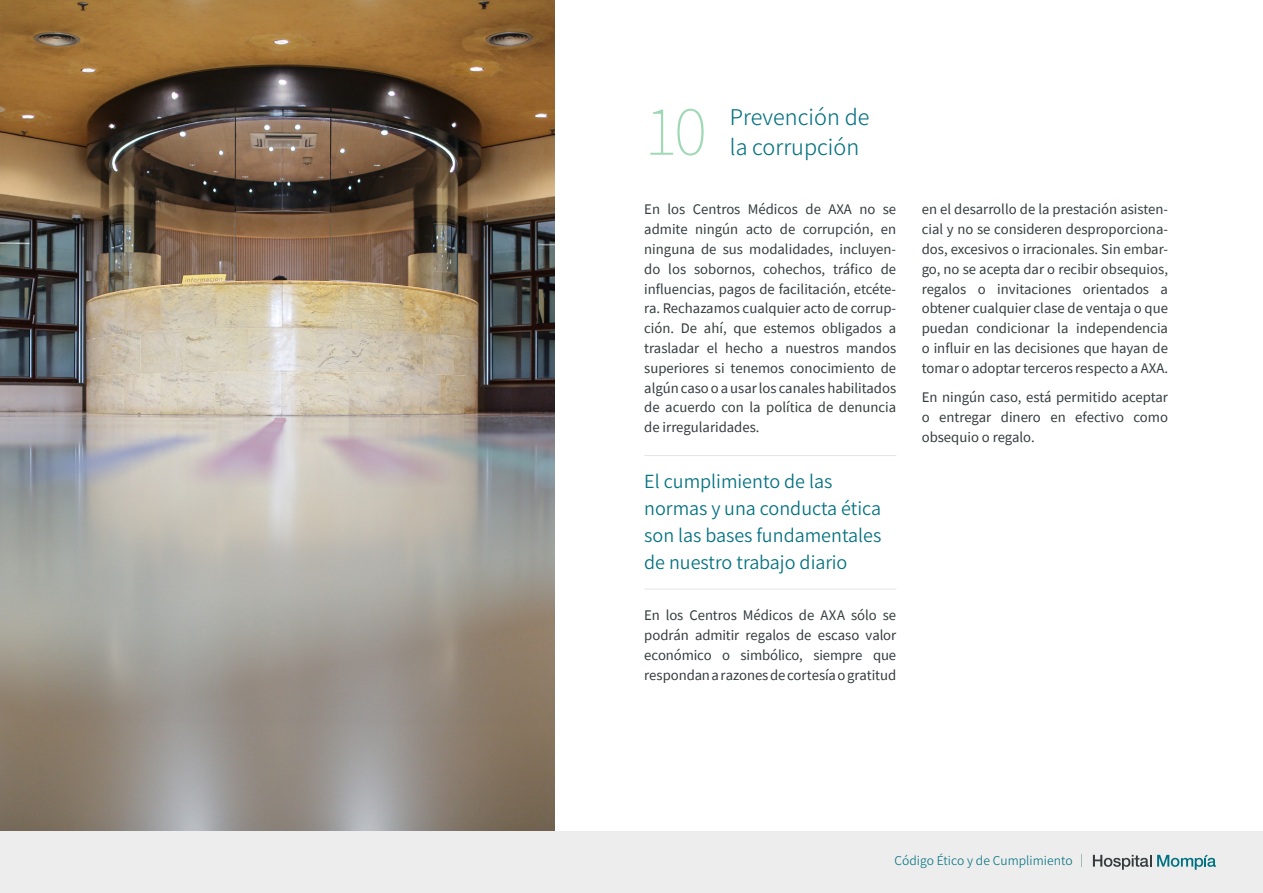
<style>
.page{position:relative;width:1263px;height:893px;background:#fff}
.page>*{position:absolute;margin:0;border:0;box-sizing:border-box;transform-origin:0 0}
.t1{font:70.5px "Source Sans Variable";color:#9fd9b4}
.t2{font:24px/29.7px "Source Sans Variable";color:#027180}
.t3{font:20.1px/27px "Source Sans Variable";color:#027180}
.t4{font:14.7px/19.8px "Source Sans Pro";color:#343c3d;text-align:justify}
.t5{font:13.5px "Source Sans Variable";letter-spacing:.005em;color:#027180}
</style>
<div class="page">
<img style="left:0;top:0;width:554px;height:832px">
<div style="left:0;top:832px;width:1263px;height:61px;background:#ededed"></div>
<svg style="left:1093px;top:855px;width:58px;height:15px"></svg>
<svg style="left:1157px;top:855px;width:59px;height:15px"></svg>
<svg style="left:1081px;top:854px;width:1px;height:13px"></svg>
<hr style="left:644px;top:455px;width:252px;height:1px;background:#e3e3e3">
<hr style="left:644px;top:589px;width:252px;height:1px;background:#e3e3e3">
<h1 class="t1" style="left:644px;top:89px;width:64px">10</h1>
<h2 class="t2" style="left:730px;top:103px;width:141px">Prevención de la corrupción</h2>
<p class="t4" style="left:644px;top:199px;width:253px">En los Centros Médicos de AXA no se admite ningún acto de corrupción, en ninguna de sus modalidades, incluyen&shy;do los sobornos, cohechos, tráfico de influencias, pagos de facilitación, etcéte&shy;ra. Rechazamos cualquier acto de corrup&shy;ción. De ahí, que estemos obligados a trasladar el hecho a nuestros mandos superiores si tenemos conocimiento de algún caso o a usar los canales habilitados de acuerdo con la política de denuncia de irregularidades.</p>
<h3 class="t3" style="left:644px;top:468px;width:239px">El cumplimiento de las normas y una conducta ética son las bases fundamentales de nuestro trabajo diario</h3>
<p class="t4" style="left:644px;top:605px;width:253px">En los Centros Médicos de AXA sólo se podrán admitir regalos de escaso valor económico o simbólico, siempre que respondan a razones de cortesía o gratitud</p>
<p class="t4" style="left:922px;top:199px;width:248px">en el desarrollo de la prestación asisten&shy;cial y no se consideren desproporciona&shy;dos, excesivos o irracionales. Sin embar&shy;go, no se acepta dar o recibir obsequios, regalos o invitaciones orientados a obtener cualquier clase de ventaja o que puedan condicionar la independencia o influir en las decisiones que hayan de tomar o adoptar terceros respecto a AXA.</p>
<p class="t4" style="left:922px;top:388px;width:248px">En ningún caso, está permitido aceptar o entregar dinero en efectivo como obsequio o regalo.</p>
<p class="t5" style="left:894px;top:853px;width:180px">Código Ético y de Cumplimiento</p>
</div>
